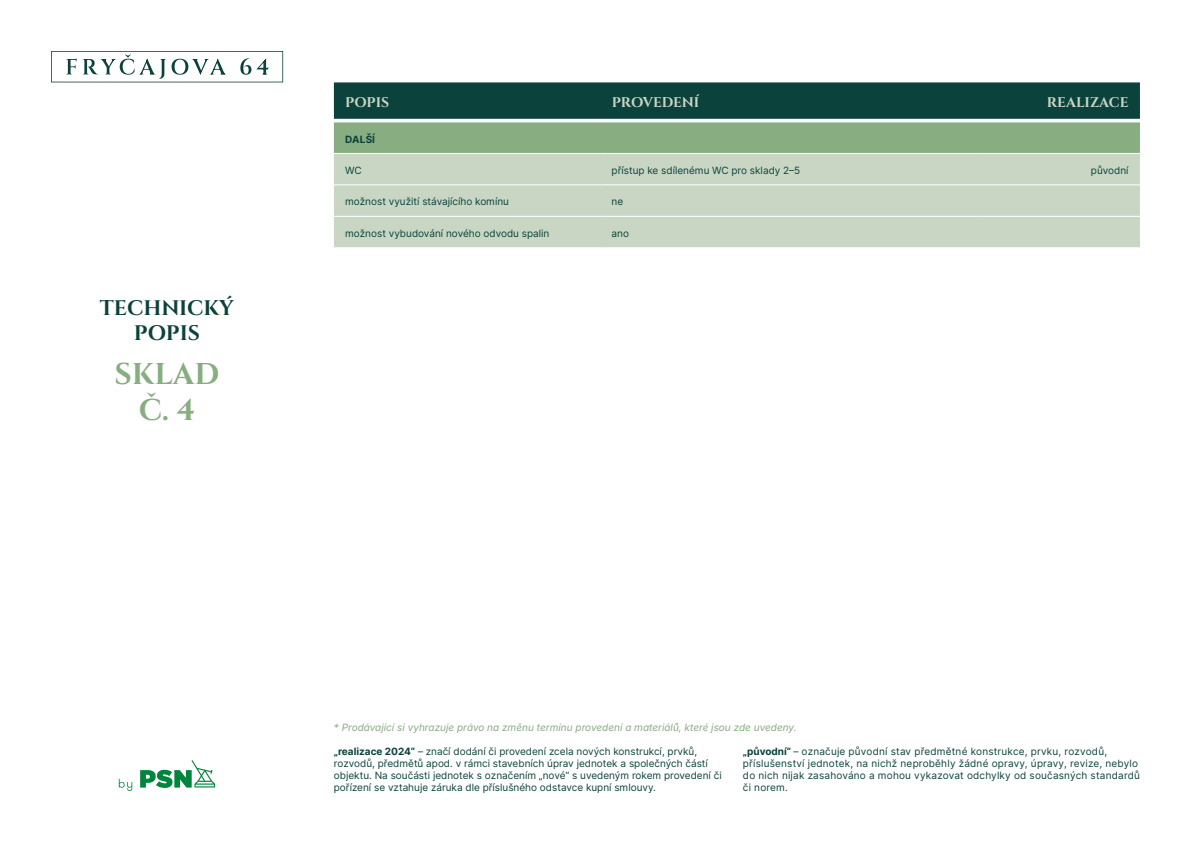
<style>
.page{position:relative;width:1191px;height:842px;background:#fff}
.page>*{position:absolute;margin:0;border:0;box-sizing:border-box;transform-origin:0 0}
.t1{font:700 30px/36px "Cinzel";color:#88ad81;text-align:center}
.t2{font:700 21px/25px "Cinzel";color:#0c423c;text-align:center}
.t3{font:700 14px "Cinzel";letter-spacing:-.005em;color:#c9d6c4}
.text{font:10px/12px "Inter";color:#0c423c}
.text-2{font:10px/12px "Inter";letter-spacing:.02em;color:#0c423c}
.t4{font:italic 10px "Inter";color:#88ad81}
.bold{font:700 10px "Inter";letter-spacing:.01em;color:#0c423c}
.s1{font-weight:700}
</style>
<div class="page">
<svg style="left:140px;top:760px;width:75px;height:28px"></svg>
<svg style="left:119px;top:779px;width:13px;height:12px"></svg>
<svg style="left:51px;top:51px;width:232px;height:31px"></svg>
<div style="left:334px;top:154px;width:806px;height:94px;background:#c9d6c4"></div>
<hr style="left:334px;top:216px;width:266px;height:1px;background:#fff">
<hr style="left:600px;top:216px;width:381px;height:1px;background:#fff">
<hr style="left:981px;top:216px;width:159px;height:1px;background:#fff">
<hr style="left:334px;top:185px;width:266px;height:1px;background:#fff">
<hr style="left:600px;top:185px;width:381px;height:1px;background:#fff">
<hr style="left:981px;top:185px;width:159px;height:1px;background:#fff">
<svg style="left:334px;top:82px;width:806px;height:71px;background:#4f7a65"></svg>
<h2 class="t2" style="left:100px;top:296px;width:136px">TECHNICKÝ<br>POPIS</h2>
<h1 class="t1" style="left:114px;top:357px;width:106px">SKLAD<br>Č. 4</h1>
<h3 class="t3" style="left:345px;top:94px;width:46px">POPIS</h3>
<h3 class="t3" style="left:612px;top:94px;width:89px">PROVEDENÍ</h3>
<h3 class="t3" style="left:1046px;top:94px;width:83px">REALIZACE</h3>
<p class="bold" style="left:345px;top:131px;width:31px">DALŠÍ</p>
<p class="text" style="left:345px;top:164px;width:18px">WC</p>
<p class="text" style="left:611px;top:164px;width:190px">přístup ke sdílenému WC pro sklady 2–5</p>
<p class="text" style="left:1091px;top:164px;width:39px">původní</p>
<p class="text" style="left:345px;top:196px;width:165px">možnost využití stávajícího komínu</p>
<p class="text" style="left:611px;top:196px;width:13px">ne</p>
<p class="text" style="left:345px;top:227px;width:206px">možnost vybudování nového odvodu spalin</p>
<p class="text" style="left:611px;top:227px;width:19px">ano</p>
<p class="t4" style="left:334px;top:720px;width:464px">* Prodávající si vyhrazuje právo na změnu termínu provedení a materiálů, které jsou zde uvedeny.</p>
<p class="text" style="left:334px;top:745px;width:389px"><span class="s1">„realizace 2024“</span> – značí dodání či provedení zcela nových konstrukcí, prvků, rozvodů, předmětů apod. v rámci stavebních úprav jednotek a společných částí objektu. Na součásti jednotek s označením „nové“ s uvedeným rokem provedení či pořízení se vztahuje záruka dle příslušného odstavce kupní smlouvy.</p>
<p class="text-2" style="left:743px;top:745px;width:398px"><span class="s1">„původní“</span> – označuje původní stav předmětné konstrukce, prvku, rozvodů, příslušenství jednotek, na nichž neproběhly žádné opravy, úpravy, revize, nebylo do nich nijak zasahováno a mohou vykazovat odchylky od současných standardů či norem.</p>
</div>
